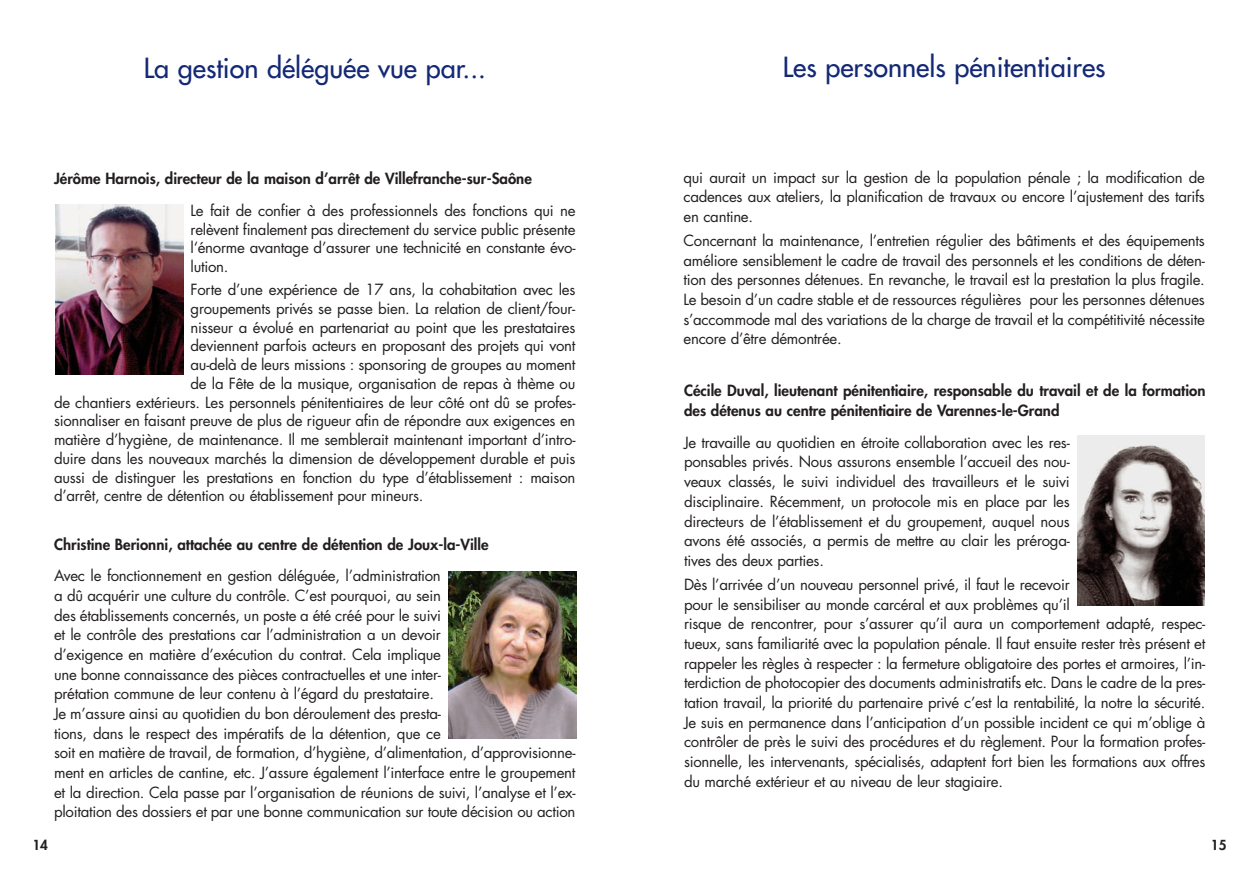
<style>
.page{position:relative;width:1259px;height:893px;background:#fff}
.page>*{position:absolute;margin:0;border:0;box-sizing:border-box;transform-origin:0 0}
.t1{font:27px "Futura";color:#142975}
.t2{font:15px/19.6px "Futura";letter-spacing:-.02em;color:#231f20;text-align:justify}
.t3{font:800 15px/20px "Futura";color:#231f20}
.t4{font:800 13.5px "Futura";color:#231f20}
</style>
<div class="page">
<img style="left:448px;top:571px;width:128px;height:167px">
<img style="left:1077px;top:435px;width:128px;height:170px">
<img style="left:56px;top:205px;width:127px;height:170px">
<h1 class="t1" style="left:144px;top:55px;width:343px">La gestion déléguée vue par...</h1>
<h1 class="t1" style="left:783px;top:54px;width:324px">Les personnels pénitentiaires</h1>
<p class="t3" style="left:54px;top:170px;width:479px">Jérôme Harnois, directeur de la maison d’arrêt de Villefranche-sur-Saône</p>
<p class="t2" style="left:191px;top:202px;width:386px;line-height:18.8px">Le fait de confier à des professionnels des fonctions qui ne relèvent finalement pas directement du service public présente l‘énorme avantage d’assurer une technicité en constante évo&shy;lution.</p>
<p class="t2" style="left:191px;top:281px;width:386px">Forte d’une expérience de 17 ans, la cohabitation avec les</p>
<p class="t2" style="left:191px;top:300px;width:386px">groupements privés se passe bien. La relation de client/four-</p>
<p class="t2" style="left:191px;top:319px;width:386px">nisseur a évolué en partenariat au point que les prestataires</p>
<p class="t2" style="left:191px;top:337px;width:386px">deviennent parfois acteurs en proposant des projets qui vont</p>
<p class="t2" style="left:191px;top:356px;width:386px">au-delà de leurs missions : sponsoring de groupes au moment</p>
<p class="t2" style="left:191px;top:375px;width:386px">de la Fête de la musique, organisation de repas à thème ou</p>
<p class="t2" style="left:54px;top:394px;width:523px">de chantiers extérieurs. Les personnels pénitentiaires de leur côté ont dû se profes-</p>
<p class="t2" style="left:54px;top:412px;width:523px">sionnaliser en faisant preuve de plus de rigueur afin de répondre aux exigences en</p>
<p class="t2" style="left:54px;top:431px;width:523px">matière d’hygiène, de maintenance. Il me semblerait maintenant important d’intro-</p>
<p class="t2" style="left:54px;top:450px;width:523px">duire dans les nouveaux marchés la dimension de développement durable et puis</p>
<p class="t2" style="left:54px;top:469px;width:523px">aussi de distinguer les prestations en fonction du type d’établissement : maison</p>
<p class="t2" style="left:54px;top:487px;width:371px">d’arrêt, centre de détention ou établissement pour mineurs.</p>
<p class="t3" style="left:54px;top:535px;width:436px">Christine Berionni, attachée au centre de détention de Joux-la-Ville</p>
<p class="t2" style="left:54px;top:567px;width:523px;text-align:left">Avec le fonctionnement en gestion déléguée, l’administration<br>a dû acquérir une culture du contrôle. C’est pourquoi, au sein<br>des établissements concernés, un poste a été créé pour le suivi<br>et le contrôle des prestations car l’administration a un devoir<br>d’exigence en matière d’exécution du contrat. Cela implique<br>une bonne connaissance des pièces contractuelles et une inter-<br>prétation commune de leur contenu à l’égard du prestataire.<br>Je m’assure ainsi au quotidien du bon déroulement des presta-<br>tions, dans le respect des impératifs de la détention, que ce<br>soit en matière de travail, de formation, d’hygiène, d’alimentation, d’approvisionne&shy;ment en articles de cantine, etc. J’assure également l’interface entre le groupement et la direction. Cela passe par l’organisation de réunions de suivi, l’analyse et l’ex&shy;ploitation des dossiers et par une bonne communication sur toute décision ou action</p>
<p class="t4" style="left:32px;top:839px;width:17px">14</p>
<p class="t2" style="left:683px;top:168px;width:523px">qui aurait un impact sur la gestion de la population pénale ; la modification de cadences aux ateliers, la planification de travaux ou encore l’ajustement des tarifs en cantine.</p>
<p class="t2" style="left:683px;top:232px;width:523px">Concernant la maintenance, l’entretien régulier des bâtiments et des équipements améliore sensiblement le cadre de travail des personnels et les conditions de déten&shy;tion des personnes détenues. En revanche, le travail est la prestation la plus fragile.<br>Le besoin d’un cadre stable et de ressources régulières pour les personnes détenues s’accommode mal des variations de la charge de travail et la compétitivité nécessite encore d’être démontrée.</p>
<p class="t3" style="left:684px;top:382px;width:523px">Cécile Duval, lieutenant pénitentiaire, responsable du travail et de la formation des détenus au centre pénitentiaire de Varennes-le-Grand</p>
<p class="t2" style="left:684px;top:434px;width:387px">Je travaille au quotidien en étroite collaboration avec les res&shy;ponsables privés. Nous assurons ensemble l’accueil des nou&shy;veaux classés, le suivi individuel des travailleurs et le suivi disciplinaire. Récemment, un protocole mis en place par les directeurs de l’établissement et du groupement, auquel nous avons été associés, a permis de mettre au clair les préroga&shy;tives des deux parties.</p>
<p class="t2" style="left:684px;top:576px;width:523px;text-align:left">Dès l’arrivée d’un nouveau personnel privé, il faut le recevoir<br>pour le sensibiliser au monde carcéral et aux problèmes qu’il<br>risque de rencontrer, pour s’assurer qu’il aura un comportement adapté, respec&shy;tueux, sans familiarité avec la population pénale. Il faut ensuite rester très présent et rappeler les règles à respecter : la fermeture obligatoire des portes et armoires, l’in&shy;terdiction de photocopier des documents administratifs etc. Dans le cadre de la pres&shy;tation travail, la priorité du partenaire privé c’est la rentabilité, la notre la sécurité.<br>Je suis en permanence dans l’anticipation d’un possible incident ce qui m’oblige à contrôler de près le suivi des procédures et du règlement. Pour la formation profes&shy;sionnelle, les intervenants, spécialisés, adaptent fort bien les formations aux offres du marché extérieur et au niveau de leur stagiaire.</p>
<p class="t4" style="left:1211px;top:839px;width:17px">15</p>
</div>
